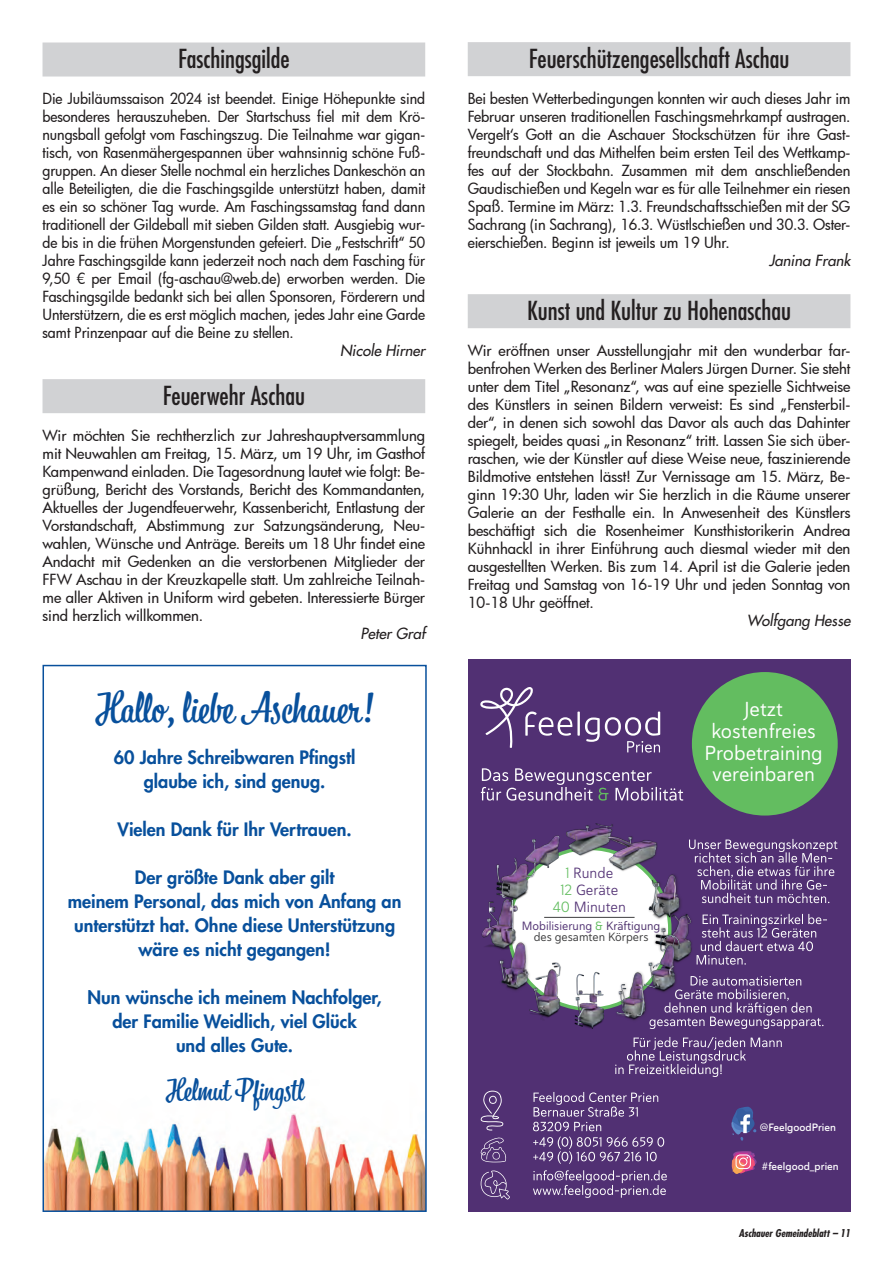
<style>
.page{position:relative;width:893px;height:1263px;background:#fff}
.page>*{position:absolute;margin:0;border:0;box-sizing:border-box;transform-origin:0 0}
.t1{font:42px "Bistro Script";color:#08509c}
.t2{font:30px "Bistro Script";color:#08509c}
.t3{font:condensed 25.5px "Futura";color:#231f20}
.t4{font:20.25px/21.9px "Haboro Soft Nor Reg";color:#fff;text-align:center}
.t5{font:800 18px/24px "Futura";color:#08509c;text-align:center}
.t6{font:500 15px/18px "Futura";letter-spacing:-.005em;color:#231f20;text-align:justify}
.t7{font:500 15px/18px "Futura";letter-spacing:-.005em;color:#231f20;text-align:justify;scale:.96 1}
.t8{font:italic 15px "Futura";color:#231f20}
.t9{font:14.85px/16.6px "Haboro Soft Nor Boo";color:#513073;text-align:center}
.t10{font:12px/10.6px "Haboro Soft Nor Reg";color:#3e3e3f;text-align:center}
.t11{font:10.65px "Haboro Soft Nor Dem";color:#fff}
.t12{font:italic 700 condensed 10.5px "Futura";color:#231f20}
.s1{color:#63bd60}
.s2{color:#513273}
.s3{color:#4c2f6b}
.s4{font-family:"Haboro Soft Nor Reg"}
</style>
<div class="page">
<div style="left:43px;top:43px;width:382px;height:34px;background:#d1d2d4"></div>
<div style="left:43px;top:379px;width:382px;height:34px;background:#d1d2d4"></div>
<div style="left:468px;top:42px;width:382px;height:34px;background:#d1d2d4"></div>
<div style="left:468px;top:294px;width:382px;height:34px;background:#d1d2d4"></div>
<img style="left:46px;top:1113px;width:378px;height:96px">
<div style="left:43px;top:665px;width:384px;height:547px;border:2px solid #08509c"></div>
<div style="left:468px;top:659px;width:382px;height:553px;background:#513073"></div>
<svg style="left:615px;top:1037px;width:167px;height:40px"></svg>
<svg style="left:649px;top:976px;width:174px;height:53px"></svg>
<svg style="left:697px;top:914px;width:130px;height:51px"></svg>
<svg style="left:689px;top:839px;width:148px;height:64px"></svg>
<div style="left:509px;top:848px;width:161px;height:161px;background:#fff;border-radius:50%"></div>
<div style="left:566px;top:823px;width:48px;height:34px;background:#231f20;opacity:.41"></div>
<img style="left:566px;top:823px;width:47px;height:33px">
<div style="left:607px;top:836px;width:51px;height:36px;background:#231f20;opacity:.41"></div>
<img style="left:608px;top:836px;width:50px;height:35px">
<div style="left:647px;top:873px;width:36px;height:48px;background:#513073"></div>
<img style="left:648px;top:873px;width:33px;height:48px">
<img style="left:654px;top:910px;width:38px;height:50px">
<div style="left:643px;top:933px;width:39px;height:61px;background:#231f20;opacity:.41"></div>
<img style="left:643px;top:934px;width:39px;height:59px">
<img style="left:499px;top:942px;width:29px;height:49px">
<img style="left:610px;top:970px;width:42px;height:52px">
<img style="left:572px;top:972px;width:34px;height:57px">
<img style="left:527px;top:962px;width:35px;height:57px">
<img style="left:528px;top:835px;width:34px;height:34px">
<img style="left:496px;top:856px;width:42px;height:43px">
<img style="left:481px;top:897px;width:37px;height:55px">
<hr style="left:544px;top:917px;width:91px;height:1px;background:#3e3e3f">
<hr style="left:577px;top:711px;width:3px;height:25px;background:#fff">
<svg style="left:480px;top:687px;width:92px;height:61px"></svg>
<svg style="left:585px;top:711px;width:75px;height:41px"></svg>
<svg style="left:481px;top:768px;width:202px;height:33px"></svg>
<div style="left:692px;top:672px;width:146px;height:143px;background:#63bd60;border-radius:50%"></div>
<svg style="left:533px;top:1170px;width:134px;height:28px"></svg>
<svg style="left:533px;top:1092px;width:131px;height:72px"></svg>
<svg style="left:481px;top:1137px;width:25px;height:25px"></svg>
<svg style="left:481px;top:1091px;width:22px;height:39px"></svg>
<svg style="left:481px;top:1170px;width:29px;height:29px"></svg>
<svg style="left:731px;top:1106px;width:25px;height:35px"></svg>
<svg style="left:732px;top:1151px;width:25px;height:23px"></svg>
<h3 class="t3" style="left:178px;top:43px;width:113px">Faschingsgilde</h3>
<p class="t7" style="left:43px;top:89px;width:400px">Die Jubiläumssaison 2024 ist beendet. Einige Höhepunkte sind besonderes herauszuheben. Der Startschuss fiel mit dem Krö&shy;nungsball gefolgt vom Faschingszug. Die Teilnahme war gigan&shy;tisch, von Rasenmähergespannen über wahnsinnig schöne Fuß&shy;gruppen. An dieser Stelle nochmal ein herzliches Dankeschön an alle Beteiligten, die die Faschingsgilde unterstützt haben, damit es ein so schöner Tag wurde. Am Faschingssamstag fand dann traditionell der Gildeball mit sieben Gilden statt. Ausgiebig wur&shy;de bis in die frühen Morgenstunden gefeiert. Die „Festschrift“ 50<br>Jahre Faschingsgilde kann jederzeit noch nach dem Fasching für 9,50 € per Email (fg-aschau@web.de) erworben werden. Die Faschingsgilde bedankt sich bei allen Sponsoren, Förderern und Unterstützern, die es erst möglich machen, jedes Jahr eine Garde samt Prinzenpaar auf die Beine zu stellen.</p>
<p class="t8" style="left:340px;top:341px;width:87px">Nicole Hirner</p>
<h3 class="t3" style="left:163px;top:380px;width:144px">Feuerwehr Aschau</h3>
<p class="t6" style="left:43px;top:426px;width:384px">Wir möchten Sie rechtherzlich zur Jahreshauptversammlung mit Neuwahlen am Freitag, 15. März, um 19 Uhr, im Gasthof Kampenwand einladen. Die Tagesordnung lautet wie folgt: Be&shy;grüßung, Bericht des Vorstands, Bericht des Kommandanten, Aktuelles der Jugendfeuerwehr, Kassenbericht, Entlastung der Vorstandschaft, Abstimmung zur Satzungsänderung, Neu&shy;wahlen, Wünsche und Anträge. Bereits um 18 Uhr findet eine Andacht mit Gedenken an die verstorbenen Mitglieder der FFW Aschau in der Kreuzkapelle statt. Um zahlreiche Teilnah&shy;me aller Aktiven in Uniform wird gebeten. Interessierte Bürger sind herzlich willkommen.</p>
<p class="t8" style="left:361px;top:623px;width:66px">Peter Graf</p>
<h1 class="t1" style="left:95px;top:682px;width:280px">Hallo, liebe Aschauer!</h1>
<p class="t5" style="left:114px;top:745px;width:243px">60 Jahre Schreibwaren Pfingstl glaube ich, sind genug.</p>
<p class="t5" style="left:118px;top:817px;width:236px">Vielen Dank für Ihr Vertrauen.</p>
<p class="t5" style="left:68px;top:865px;width:335px">Der größte Dank aber gilt<br>meinem Personal, das mich von Anfang an unterstützt hat. Ohne diese Unterstützung wäre es nicht gegangen!</p>
<p class="t5" style="left:88px;top:985px;width:295px">Nun wünsche ich meinem Nachfolger, der Familie Weidlich, viel Glück<br>und alles Gute.</p>
<h2 class="t2" style="left:166px;top:1072px;width:139px">Helmut Pfingstl</h2>
<h3 class="t3" style="left:529px;top:43px;width:262px">Feuerschützengesellschaft Aschau</h3>
<p class="t6" style="left:468px;top:89px;width:384px">Bei besten Wetterbedingungen konnten wir auch dieses Jahr im Februar unseren traditionellen Faschingsmehrkampf austragen.<br>Vergelt‘s Gott an die Aschauer Stockschützen für ihre Gast&shy;freundschaft und das Mithelfen beim ersten Teil des Wettkamp&shy;fes auf der Stockbahn. Zusammen mit dem anschließenden Gaudischießen und Kegeln war es für alle Teilnehmer ein riesen Spaß. Termine im März: 1.3. Freundschaftsschießen mit der SG Sachrang (in Sachrang), 16.3. Wüstlschießen und 30.3. Oster&shy;eierschießen. Beginn ist jeweils um 19 Uhr.</p>
<p class="t8" style="left:769px;top:250px;width:83px">Janina Frank</p>
<h3 class="t3" style="left:527px;top:295px;width:265px">Kunst und Kultur zu Hohenaschau</h3>
<p class="t6" style="left:468px;top:341px;width:384px">Wir eröffnen unser Ausstellungjahr mit den wunderbar far&shy;benfrohen Werken des Berliner Malers Jürgen Durner. Sie steht unter dem Titel „Resonanz“, was auf eine spezielle Sichtweise des Künstlers in seinen Bildern verweist: Es sind „Fensterbil&shy;der“, in denen sich sowohl das Davor als auch das Dahinter spiegelt, beides quasi „in Resonanz“ tritt. Lassen Sie sich über&shy;raschen, wie der Künstler auf diese Weise neue, faszinierende Bildmotive entstehen lässt! Zur Vernissage am 15. März, Be&shy;ginn 19:30 Uhr, laden wir Sie herzlich in die Räume unserer Galerie an der Festhalle ein. In Anwesenheit des Künstlers beschäftigt sich die Rosenheimer Kunsthistorikerin Andrea Kühnhackl in ihrer Einführung auch diesmal wieder mit den ausgestellten Werken. Bis zum 14. April ist die Galerie jeden Freitag und Samstag von 16-19 Uhr und jeden Sonntag von 10-18 Uhr geöffnet.</p>
<p class="t8" style="left:747px;top:610px;width:105px">Wolfgang Hesse</p>
<p class="t9" style="left:553px;top:865px;width:75px"><span class="s1">1</span> Runde<br><span class="s1">12</span> Geräte<br><span class="s1">40</span> Minuten</p>
<p class="t10" style="left:522px;top:921px;width:140px"><span class="s2">Mobilisierung</span> <span class="s1">&amp;</span> <span class="s3">Kräftigung </span>des gesamten Körpers</p>
<h3 class="t4" style="left:704px;top:697px;width:120px">Jetzt kostenfreies<br>Probetraining vereinbaren</h3>
<p class="t11" style="left:760px;top:1120px;width:78px"><span class="s4">@</span>FeelgoodPrien</p>
<p class="t11" style="left:762px;top:1160px;width:78px"><span class="s4">#</span>feelgood<span class="s4">_</span>prien</p>
<p class="t12" style="left:739px;top:1227px;width:113px">Aschauer Gemeindeblatt – 11</p>
</div>
